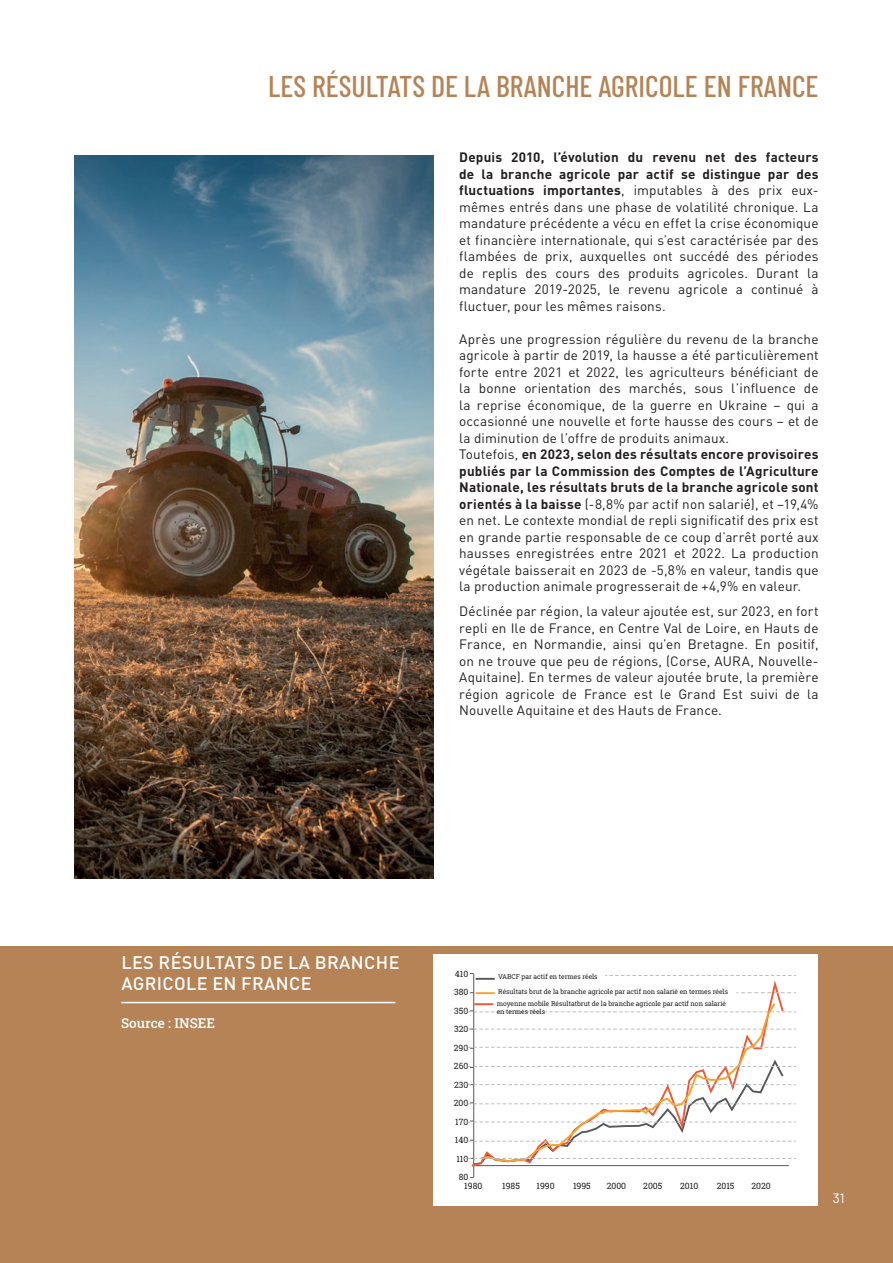
<style>
.page{position:relative;width:893px;height:1263px;background:#fff}
.page>*{position:absolute;margin:0;border:0;box-sizing:border-box;transform-origin:0 0}
.t1{font:500 30px "Barlow Condensed";color:#b58355}
.t2{font:500 18px/21.6px "DIN Pro";letter-spacing:.02em;color:#fff}
.t3{font:13.5px/16.5px "DIN Pro";letter-spacing:.01em;color:#231f20;text-align:justify}
.t4{font:13.5px "Roboto Slab";color:#fff}
.t5{font:13.5px "Barlow";color:#fff}
.t6{font:8.55px/18.5px "Roboto Slab";color:#231f20;text-align:center}
.t7{font:6.75px/14.4px "Roboto Slab";color:#231f20}
.s1{font-weight:700}
</style>
<div class="page">
<div style="left:0;top:946px;width:893px;height:317px;background:#b58355"></div>
<div style="left:434px;top:954px;width:384px;height:251px;background:#fff"></div>
<hr style="left:473px;top:974px;width:1px;height:203px;background:#57585a">
<svg style="left:469px;top:980px;width:316px;height:188px"></svg>
<svg style="left:479px;top:1001px;width:298px;height:56px"></svg>
<svg style="left:605px;top:975px;width:191px;height:1px"></svg>
<svg style="left:737px;top:992px;width:59px;height:1px"></svg>
<svg style="left:464px;top:1029px;width:332px;height:1px"></svg>
<svg style="left:464px;top:1047px;width:332px;height:2px"></svg>
<svg style="left:464px;top:1057px;width:332px;height:109px"></svg>
<svg style="left:470px;top:973px;width:25px;height:7px"></svg>
<svg style="left:470px;top:992px;width:25px;height:2px"></svg>
<svg style="left:464px;top:1003px;width:332px;height:9px"></svg>
<img style="left:74px;top:155px;width:360px;height:723px">
<hr style="left:121px;top:1002px;width:274px;height:1px;background:#fff">
<h1 class="t1" style="left:268px;top:65px;width:552px">LES RÉSULTATS DE LA BRANCHE AGRICOLE EN FRANCE</h1>
<p class="t3" style="left:459px;top:148px;width:361px"><span class="s1">Depuis 2010, l’évolution du revenu net des facteurs de la branche agricole par actif se distingue par des fluctuations importantes</span>, imputables à des prix eux&shy;mêmes entrés dans une phase de volatilité chronique. La mandature précédente a vécu en effet la crise économique et financière internationale, qui s’est caractérisée par des flambées de prix, auxquelles ont succédé des périodes de replis des cours des produits agricoles. Durant la mandature 2019-2025, le revenu agricole a continué à fluctuer, pour les mêmes raisons.</p>
<p class="t3" style="left:459px;top:329px;width:361px;text-align:left">Après une progression régulière du revenu de la branche agricole à partir de 2019, la hausse a été particulièrement forte entre 2021 et 2022, les agriculteurs bénéficiant de la bonne orientation des marchés, sous l’influence de la reprise économique, de la guerre en Ukraine – qui a occasionné une nouvelle et forte hausse des cours – et de la diminution de l’offre de produits animaux.<br>Toutefois, <span class="s1">en 2023, selon des résultats encore provisoires publiés par la Commission des Comptes de l’Agriculture Nationale, les résultats bruts de la branche agricole sont orientés à la baisse</span> (-8,8% par actif non salarié), et –19,4% en net. Le contexte mondial de repli significatif des prix est en grande partie responsable de ce coup d’arrêt porté aux hausses enregistrées entre 2021 et 2022. La production végétale baisserait en 2023 de -5,8% en valeur, tandis que la production animale progresserait de +4,9% en valeur.</p>
<p class="t3" style="left:459px;top:602px;width:361px">Déclinée par région, la valeur ajoutée est, sur 2023, en fort repli en Ile de France, en Centre Val de Loire, en Hauts de France, en Normandie, ainsi qu’en Bretagne. En positif, on ne trouve que peu de régions, (Corse, AURA, Nouvelle-Aquitaine). En termes de valeur ajoutée brute, la première région agricole de France est le Grand Est suivi de la Nouvelle Aquitaine et des Hauts de France.</p>
<h2 class="t2" style="left:121px;top:949px;width:280px">LES RÉSULTATS DE LA BRANCHE<br>AGRICOLE EN FRANCE</h2>
<p class="t4" style="left:121px;top:1013px;width:95px">Source : INSEE</p>
<p class="t6" style="left:454px;top:964px;width:16px">410<br>380<br>350<br>320<br>290<br>260<br>230<br>200<br>170<br>140<br>110<br>80</p>
<p class="t6" style="left:464px;top:1176px;width:20px">1980</p>
<p class="t6" style="left:502px;top:1176px;width:19px">1985</p>
<p class="t6" style="left:536px;top:1176px;width:20px">1990</p>
<p class="t6" style="left:573px;top:1176px;width:19px">1995</p>
<p class="t6" style="left:607px;top:1176px;width:21px">2000</p>
<p class="t6" style="left:643px;top:1176px;width:21px">2005</p>
<p class="t6" style="left:680px;top:1176px;width:20px">2010</p>
<p class="t6" style="left:717px;top:1176px;width:19px">2015</p>
<p class="t6" style="left:751px;top:1176px;width:21px">2020</p>
<p class="t7" style="left:498px;top:970px;width:231px">VABCF par actif en termes réels<br>Résultats brut de la branche agricole par actif non salarié en termes réels</p>
<p class="t7" style="left:497px;top:999px;width:231px;line-height:8.1px">moyenne mobile Résultatbrut de la branche agricole par actif non salarié en termes réels</p>
<p class="t5" style="left:833px;top:1188px;width:13px">31</p>
</div>
